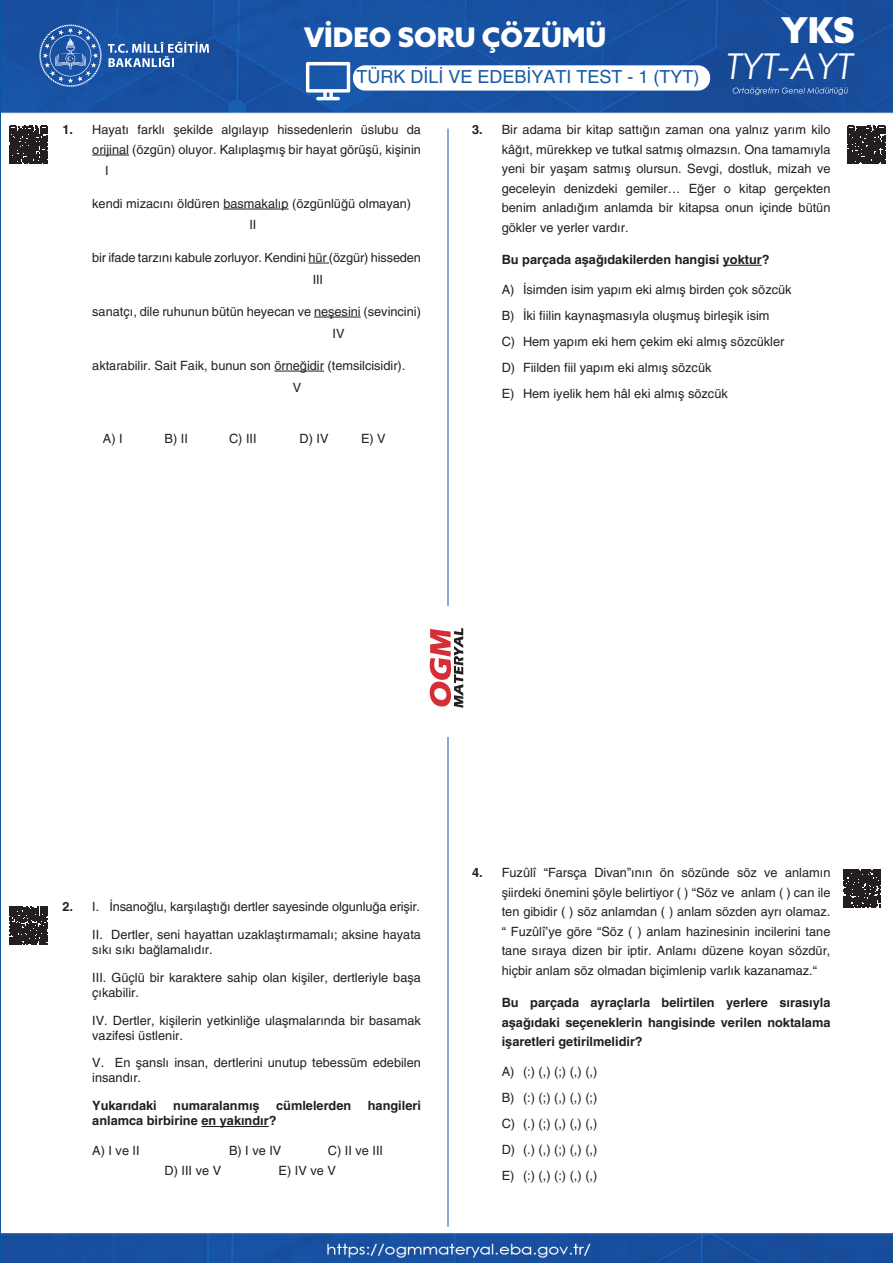
<style>
.page{position:relative;width:893px;height:1263px;background:#fff}
.page>*{position:absolute;margin:0;border:0;box-sizing:border-box;transform-origin:0 0}
.t1{font:900 35.7px "Azo Sans";color:#fff}
.t2{font:900 27px "Azo Sans";color:#fff}
.t3{font:18px "Helveticasinav";color:#185aa5}
.t4{font:12.75px/19.5px "Helveticasinav";color:#231f20}
.t5{font:700 12.75px/19.5px "Helveticasinav";color:#231f20;text-align:justify}
.s1{font-weight:700}
</style>
<div class="page">
<img style="left:2px;top:0;width:891px;height:1263px">
<hr style="left:448px;top:129px;width:1px;height:477px;background:#1358a3">
<hr style="left:448px;top:737px;width:1px;height:490px;background:#1358a3">
<svg style="left:39px;top:24px;width:63px;height:63px;background:#3a6bb0"></svg>
<svg style="left:108px;top:42px;width:101px;height:25px;background:#5781bb"></svg>
<svg style="left:430px;top:627px;width:33px;height:81px"></svg>
<div style="left:353px;top:65px;width:357px;height:26px;background:#fff;border-radius:12px"></div>
<svg style="left:306px;top:62px;width:44px;height:38px"></svg>
<svg style="left:733px;top:87px;width:115px;height:8px"></svg>
<hr style="left:92px;top:155px;width:37px;height:1px;background:#231f20">
<hr style="left:223px;top:209px;width:66px;height:1px;background:#231f20">
<svg style="left:308px;top:263px;width:21px;height:1px"></svg>
<hr style="left:314px;top:317px;width:47px;height:1px;background:#231f20">
<hr style="left:274px;top:371px;width:50px;height:1px;background:#231f20">
<hr style="left:201px;top:1126px;width:68px;height:1px;background:#231f20">
<hr style="left:723px;top:265px;width:39px;height:1px;background:#231f20">
<svg style="left:9px;top:126px;width:38px;height:38px"></svg>
<svg style="left:9px;top:907px;width:38px;height:37px"></svg>
<svg style="left:847px;top:126px;width:38px;height:38px"></svg>
<svg style="left:843px;top:869px;width:38px;height:38px"></svg>
<h2 class="t2" style="left:304px;top:19px;width:304px">VİDEO SORU ÇÖZÜMÜ</h2>
<h1 class="t1" style="left:781px;top:6px;width:75px">YKS</h1>
<h3 class="t3" style="left:356px;top:66px;width:498px">TÜRK DİLİ VE EDEBİYATI TEST - 1 (TYT) <sup>TYT-AYT</sup></h3>
<p class="t4" style="left:63px;top:120px;width:360px;text-align:right"><span class="s1">1.</span> Hayatı farklı şekilde algılayıp hissedenlerin üslubu da orijinal (özgün) oluyor. Kalıplaşmış bir hayat görüşü, kişinin</p>
<p class="t4" style="left:105px;top:161px;width:5px">I</p>
<p class="t4" style="left:92px;top:192px;width:320px;line-height:21.8px;text-align:center">kendi mizacını öldüren basmakalıp (özgünlüğü olmayan)<br>II</p>
<p class="t4" style="left:313px;top:246px;width:110px;line-height:21.8px;text-indent:-220px">bir ifade tarzını kabule zorluyor. Kendini hür (özgür) hisseden<br>III</p>
<p class="t4" style="left:332px;top:300px;width:90px;line-height:21.8px;text-indent:-240px">sanatçı, dile ruhunun bütün heyecan ve neşesini (sevincini)<br>IV</p>
<p class="t4" style="left:293px;top:354px;width:114px;line-height:21.8px;text-indent:-200px">aktarabilir. Sait Faik, bunun son örneğidir (temsilcisidir).<br>V</p>
<p class="t4" style="left:502px;top:120px;width:330px;text-align:justify;text-indent:-30px"><span class="s1">3.</span> Bir adama bir kitap sattığın zaman ona yalnız yarım kilo kâğıt, mürekkep ve tutkal satmış olmazsın. Ona tamamıyla yeni bir yaşam satmış olursun. Sevgi, dostluk, mizah ve geceleyin denizdeki gemiler… Eğer o kitap gerçekten benim anladığım anlamda bir kitapsa onun içinde bütün gökler ve yerler vardır.</p>
<p class="t5" style="left:502px;top:250px;width:269px">Bu parçada aşağıdakilerden hangisi yoktur?</p>
<p class="t4" style="left:502px;top:277px;width:291px;line-height:26px">A) İsimden isim yapım eki almış birden çok sözcük B) İki fiilin kaynaşmasıyla oluşmuş birleşik isim<br>C) Hem yapım eki hem çekim eki almış sözcükler D) Fiilden fiil yapım eki almış sözcük<br>E) Hem iyelik hem hâl eki almış sözcük</p>
<p class="t4" style="left:103px;top:429px;width:21px">A) I</p>
<p class="t4" style="left:164px;top:429px;width:25px">B) II</p>
<p class="t4" style="left:229px;top:429px;width:29px">C) III</p>
<p class="t4" style="left:299px;top:429px;width:31px">D) IV</p>
<p class="t4" style="left:361px;top:429px;width:26px">E) V</p>
<p class="t4" style="left:62px;top:893px;width:360px;line-height:27.8px;text-align:right"><span class="s1">2.</span> I. İnsanoğlu, karşılaştığı dertler sayesinde olgunluğa erişir.<br>II. Dertler, seni hayattan uzaklaştırmamalı; aksine hayata</p>
<p class="t4" style="left:92px;top:936px;width:330px;line-height:27.8px">sıkı sıkı bağlamalıdır.<br>III. Güçlü bir karaktere sahip olan kişiler, dertleriyle başa</p>
<p class="t4" style="left:92px;top:979px;width:330px;line-height:27.8px">çıkabilir.<br>IV. Dertler, kişilerin yetkinliğe ulaşmalarında bir basamak</p>
<p class="t4" style="left:92px;top:1021px;width:330px;line-height:27.8px">vazifesi üstlenir.<br>V. En şanslı insan, dertlerini unutup tebessüm edebilen</p>
<p class="t4" style="left:92px;top:1068px;width:50px">insandır.</p>
<p class="t5" style="left:92px;top:1096px;width:66px">Yukarıdaki</p>
<p class="t5" style="left:173px;top:1096px;width:88px">numaralanmış</p>
<p class="t5" style="left:276px;top:1096px;width:77px">cümlelerden</p>
<p class="t5" style="left:368px;top:1096px;width:55px">hangileri</p>
<p class="t5" style="left:92px;top:1111px;width:186px">anlamca birbirine en yakındır?</p>
<p class="t4" style="left:92px;top:1141px;width:49px">A) I ve II</p>
<p class="t4" style="left:229px;top:1141px;width:54px">B) I ve IV</p>
<p class="t4" style="left:328px;top:1141px;width:57px">C) II ve III</p>
<p class="t4" style="left:164px;top:1161px;width:58px">D) III ve V</p>
<p class="t4" style="left:279px;top:1161px;width:59px">E) IV ve V</p>
<p class="t4" style="left:502px;top:863px;width:330px;text-align:justify;text-indent:-30px"><span class="s1">4.</span> Fuzûlî “Farsça Divan”ının ön sözünde söz ve anlamın şiirdeki önemini şöyle belirtiyor ( ) “Söz ve anlam ( ) can ile ten gibidir ( ) söz anlamdan ( ) anlam sözden ayrı olamaz. “ Fuzûlî’ye göre “Söz ( ) anlam hazinesinin incilerini tane tane sıraya dizen bir iptir. Anlamı düzene koyan sözdür, hiçbir anlam söz olmadan biçimlenip varlık kazanamaz.“</p>
<p class="t5" style="left:502px;top:993px;width:330px">Bu parçada ayraçlarla belirtilen yerlere sırasıyla aşağıdaki seçeneklerin hangisinde verilen noktalama işaretleri getirilmelidir?</p>
<p class="t4" style="left:502px;top:1059px;width:97px;line-height:26px;text-align:justify">A) (:) (,) (;) (,) (,)<br>B) (:) (;) (,) (,) (;)<br>C) (.) (;) (,) (,) (,)<br>D) (.) (,) (;) (,) (,)<br>E) (:) (,) (:) (,) (,)</p>
</div>
